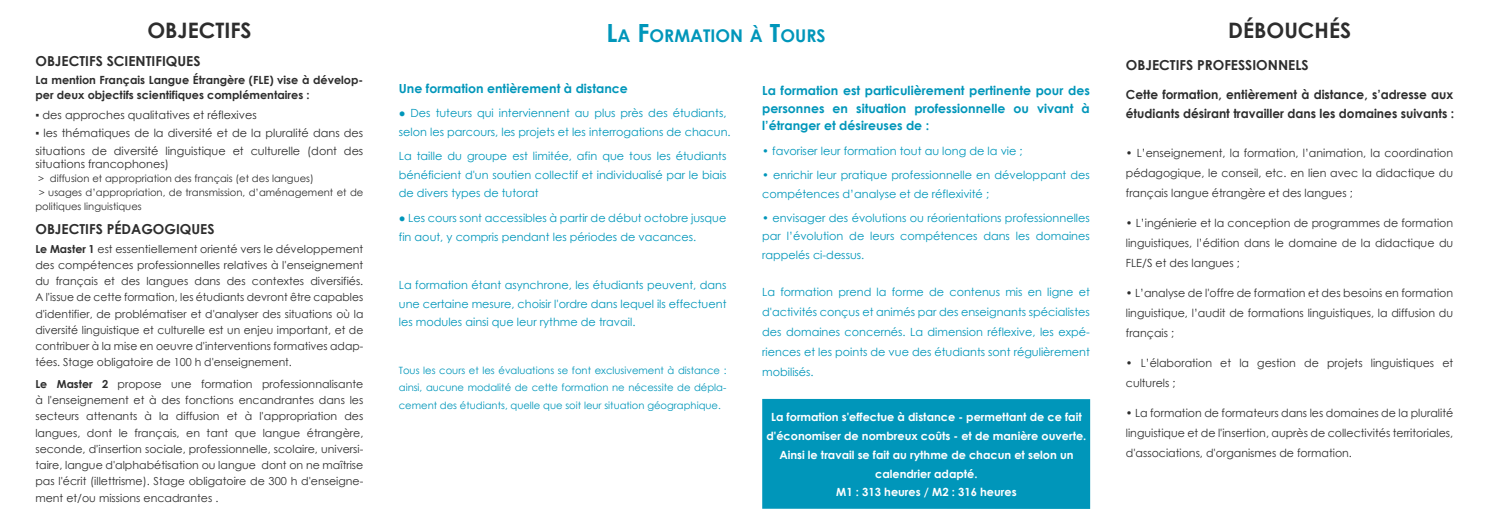
<style>
.page{position:relative;width:1489px;height:527px;background:#fff}
.page>*{position:absolute;margin:0;border:0;box-sizing:border-box;transform-origin:0 0}
.t1{font:700 21.25px "Century Gothic";color:#2d2d2d}
.t2{font:700 17.5px "Century Gothic";color:#0096ba}
.t3{font:700 13.75px "Century Gothic";color:#2d2d2d}
.t4{font:700 12.5px/17.5px "Century Gothic";color:#0096ba;text-align:justify}
.t5{font:700 12.5px/18.8px "Century Gothic";color:#2d2d2d}
.t6{font:11.25px/18.8px "Century Gothic";color:#0096ba;text-align:justify}
.t7{font:11.25px/20px "Century Gothic";color:#2d2d2d;text-align:justify}
.t8{font:700 11.25px/18.8px "Century Gothic";color:#fff;text-align:center}
.t9{font:700 11.25px/15px "Century Gothic";color:#2d2d2d}
.t10{font:11px/16.2px "Century Gothic";color:#2d2d2d;text-align:justify}
.t11{font:10px/17.5px "Century Gothic";color:#0096ba;text-align:justify}
.t12{font:10px "Century Gothic";color:#2d2d2d}
.s1{font-size:25px}
.s2{font-weight:700}
</style>
<div class="page">
<div style="left:762px;top:398px;width:328px;height:110px;background:#0096ba"></div>
<h1 class="t1" style="left:147px;top:14px;width:106px">OBJECTIFS</h1>
<h2 class="t2" style="left:606px;top:23px;width:220px"><span class="s1">L</span>A <span class="s1">F</span>ORMATION À <span class="s1">T</span>OURS</h2>
<h1 class="t1" style="left:1228px;top:14px;width:124px">DÉBOUCHÉS</h1>
<p class="t3" style="left:35px;top:50px;width:166px">OBJECTIFS SCIENTIFIQUES</p>
<p class="t9" style="left:35px;top:72px;width:329px">La mention Français Langue Étrangère (FLE) vise à dévelop&shy;per deux objectifs scientifiques complémentaires :</p>
<p class="t7" style="left:35px;top:105px;width:223px">▪ des approches qualitatives et réflexives</p>
<p class="t7" style="left:35px;top:124px;width:329px;line-height:17.5px">▪ les thématiques de la diversité et de la pluralité dans des situations de diversité linguistique et culturelle (dont des</p>
<p class="t7" style="left:35px;top:154px;width:135px">situations francophones)</p>
<p class="t12" style="left:38px;top:171px;width:277px">&gt; diffusion et appropriation des français (et des langues)</p>
<p class="t12" style="left:39px;top:185px;width:326px">&gt; usages d’appropriation, de transmission, d’aménagement et de</p>
<p class="t12" style="left:35px;top:199px;width:108px">politiques linguistiques</p>
<p class="t3" style="left:35px;top:219px;width:181px">OBJECTIFS PÉDAGOGIQUES</p>
<p class="t10" style="left:35px;top:240px;width:329px"><span class="s2">Le Master 1</span> est essentiellement orienté vers le développement des compétences professionnelles relatives à l'enseignement du français et des langues dans des contextes diversifiés.<br>A l'issue de cette formation, les étudiants devront être capables d'identifier, de problématiser et d'analyser des situations où la diversité linguistique et culturelle est un enjeu important, et de contribuer à la mise en oeuvre d'interventions formatives adap&shy;tées. Stage obligatoire de 100 h d'enseignement.</p>
<p class="t10" style="left:35px;top:375px;width:329px"><span class="s2">Le Master 2</span> propose une formation professionnalisante à l'enseignement et à des fonctions encandrantes dans les secteurs attenants à la diffusion et à l'appropriation des langues, dont le français, en tant que langue étrangère, seconde, d'insertion sociale, professionnelle, scolaire, universi&shy;taire, langue d'alphabétisation ou langue dont on ne maîtrise pas l'écrit (illettrisme). Stage obligatoire de 300 h d'enseigne&shy;ment et/ou missions encadrantes .</p>
<p class="t3" style="left:1125px;top:55px;width:184px">OBJECTIFS PROFESSIONNELS</p>
<p class="t5" style="left:1125px;top:85px;width:330px">Cette formation, entièrement à distance, s’adresse aux étudiants désirant travailler dans les domaines suivants :</p>
<p class="t7" style="left:1125px;top:142px;width:329px">• L’enseignement, la formation, l’animation, la coordination pédagogique, le conseil, etc. en lien avec la didactique du français langue étrangère et des langues ;</p>
<p class="t7" style="left:1125px;top:212px;width:329px">• L’ingénierie et la conception de programmes de formation linguistiques, l’édition dans le domaine de la didactique du FLE/S et des langues ;</p>
<p class="t7" style="left:1125px;top:282px;width:329px">• L’analyse de l'offre de formation et des besoins en formation linguistique, l’audit de formations linguistiques, la diffusion du français ;</p>
<p class="t7" style="left:1125px;top:352px;width:329px">• L’élaboration et la gestion de projets linguistiques et culturels ;</p>
<p class="t7" style="left:1125px;top:402px;width:329px">• La formation de formateurs dans les domaines de la pluralité linguistique et de l'insertion, auprès de collectivités territoriales, d'associations, d'organismes de formation.</p>
<p class="t4" style="left:399px;top:79px;width:231px">Une formation entièrement à distance</p>
<p class="t6" style="left:399px;top:103px;width:333px">● Des tuteurs qui interviennent au plus près des étudiants, selon les parcours, les projets et les interrogations de chacun.</p>
<p class="t6" style="left:399px;top:146px;width:329px">La taille du groupe est limitée, afin que tous les étudiants bénéficient d'un soutien collectif et individualisé par le biais de divers types de tutorat</p>
<p class="t6" style="left:399px;top:208px;width:329px">● Les cours sont accessibles à partir de début octobre jusque fin aout, y compris pendant les périodes de vacances.</p>
<p class="t6" style="left:399px;top:275px;width:329px">La formation étant asynchrone, les étudiants peuvent, dans une certaine mesure, choisir l'ordre dans lequel ils effectuent les modules ainsi que leur rythme de travail.</p>
<p class="t11" style="left:399px;top:361px;width:329px">Tous les cours et les évaluations se font exclusivement à distance : ainsi, aucune modalité de cette formation ne nécessite de dépla&shy;cement des étudiants, quelle que soit leur situation géographique.</p>
<p class="t4" style="left:762px;top:81px;width:329px">La formation est particulièrement pertinente pour des personnes en situation professionnelle ou vivant à l’étranger et désireuses de :</p>
<p class="t6" style="left:762px;top:141px;width:262px">• favoriser leur formation tout au long de la vie ;</p>
<p class="t6" style="left:762px;top:165px;width:329px">• enrichir leur pratique professionnelle en développant des compétences d’analyse et de réflexivité ;</p>
<p class="t6" style="left:762px;top:208px;width:329px">• envisager des évolutions ou réorientations professionnelles par l’évolution de leurs compétences dans les domaines rappelés ci-dessus.</p>
<p class="t6" style="left:762px;top:281px;width:329px;line-height:20px">La formation prend la forme de contenus mis en ligne et d'activités conçus et animés par des enseignants spécialistes des domaines concernés. La dimension réflexive, les expé&shy;riences et les points de vue des étudiants sont régulièrement mobilisés.</p>
<p class="t8" style="left:766px;top:407px;width:321px">La formation s'effectue à distance - permettant de ce fait d'économiser de nombreux coûts - et de manière ouverte.<br>Ainsi le travail se fait au rythme de chacun et selon un calendrier adapté.<br>M1 : 313 heures / M2 : 316 heures</p>
</div>
